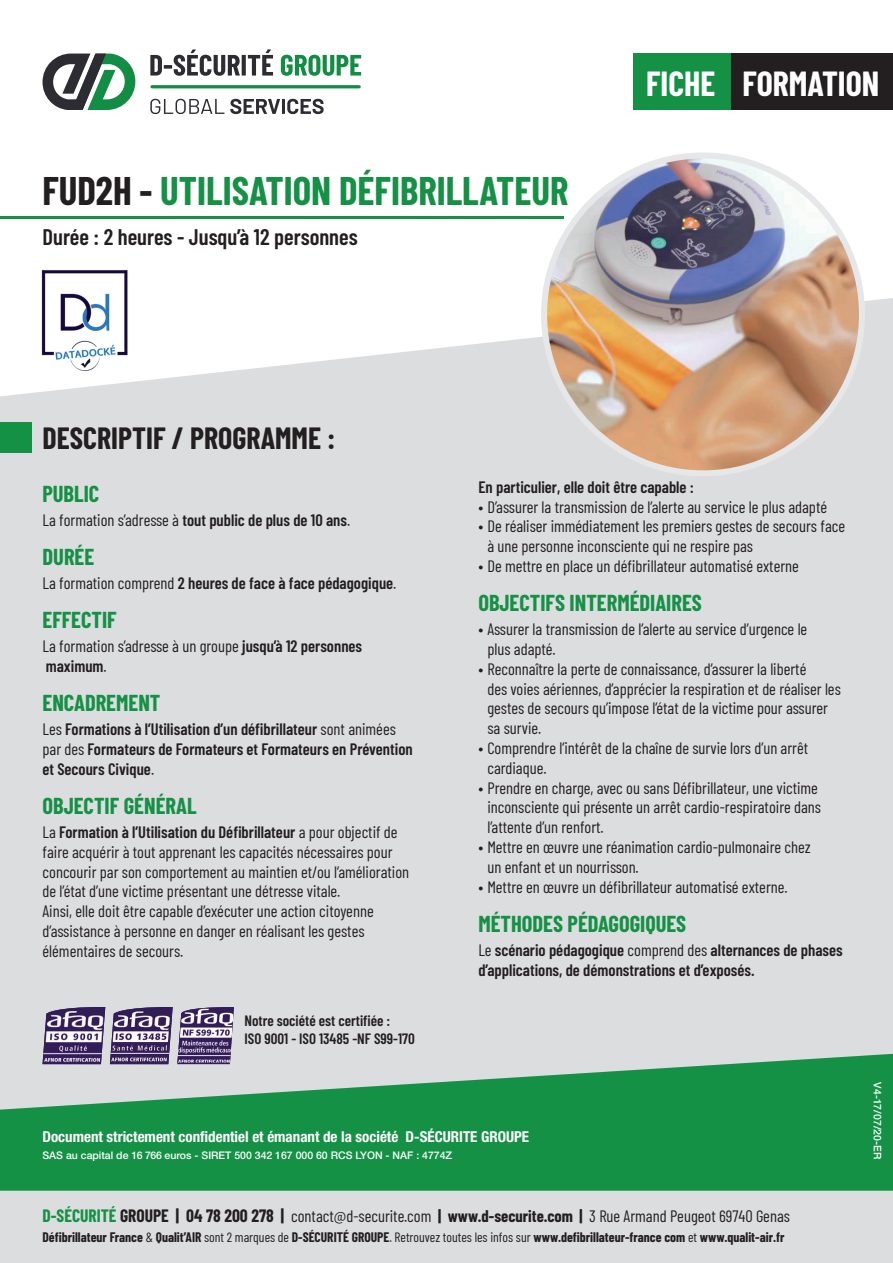
<style>
.page{position:relative;width:893px;height:1263px;background:#fff}
.page>*{position:absolute;margin:0;border:0;box-sizing:border-box;transform-origin:0 0}
.t1{font:700 39px "Barlow Condensed";color:#149145}
.t2{font:700 34.05px "Barlow Condensed";color:#fff}
.t3{font:700 30px "Barlow Condensed";color:#231f20}
.t4{font:700 22.5px "Barlow Condensed";color:#149145}
.t5{font:600 22.5px "Barlow Condensed";color:#231f20}
.t6{font:16.5px/19.8px "Barlow Condensed";color:#231f20}
.t7{font:600 16.5px/19.8px "Barlow Condensed";color:#231f20}
.t8{font:700 condensed 15px "Helvetica Neue LT Std";color:#fff}
.t9{font:600 15px/18px "Barlow Condensed";color:#231f20}
.t10{font:700 13.5px "Barlow Condensed";color:#231f20}
.t11{font:500 10.5px "Helvetica Neue LT Pro";color:#fff}
.s1{color:#231f20}
.s2{font-weight:400}
.s3{font-weight:600}
.s4{font-weight:700;font-size:17.55px;color:#149145}
.s5{font-weight:700;font-size:17.55px}
.s6{font-weight:700}
</style>
<div class="page">
<div style="left:0;top:298px;width:893px;height:965px;background:#dcdddf"></div>
<svg style="left:0;top:1054px;width:893px;height:137px;background:#3a9f62"></svg>
<svg style="left:150px;top:99px;width:174px;height:15px"></svg>
<svg style="left:281px;top:55px;width:80px;height:21px"></svg>
<svg style="left:150px;top:49px;width:123px;height:27px"></svg>
<hr style="left:152px;top:85px;width:207px;height:3px;background:#128e44">
<svg style="left:43px;top:54px;width:92px;height:56px"></svg>
<div style="left:634px;top:53px;width:198px;height:57px;background:#149145"></div>
<div style="left:731px;top:53px;width:162px;height:57px;background:#231f20"></div>
<svg style="left:43px;top:1007px;width:191px;height:57px;background:#807295"></svg>
<img style="left:177px;top:1007px;width:57px;height:55px">
<hr style="left:0;top:217px;width:564px;height:2px;background:#149145">
<img style="left:32px;top:269px;width:106px;height:109px">
<img style="left:544px;top:155px;width:318px;height:318px;border-radius:159px">
<div style="left:0;top:423px;width:32px;height:30px;background:#149145"></div>
<h1 class="t1" style="left:43px;top:164px;width:527px"><span class="s1">FUD2H -</span> UTILISATION DÉFIBRILLATEUR</h1>
<h3 class="t5" style="left:43px;top:221px;width:317px">Durée : 2 heures - Jusqu’à 12 personnes</h3>
<h3 class="t3" style="left:43px;top:417px;width:294px">DESCRIPTIF / PROGRAMME :</h3>
<h2 class="t2" style="left:646px;top:60px;width:235px">FICHE FORMATION</h2>
<h3 class="t4" style="left:43px;top:478px;width:58px">PUBLIC</h3>
<p class="t7" style="left:43px;top:509px;width:309px"><span class="s2">La formation s’adresse à</span> tout public de plus de 10 ans<span class="s2">.</span></p>
<h3 class="t4" style="left:43px;top:541px;width:53px">DURÉE</h3>
<p class="t7" style="left:43px;top:572px;width:355px"><span class="s2">La formation comprend</span> 2 heures de face à face pédagogique<span class="s2">.</span></p>
<h3 class="t4" style="left:43px;top:604px;width:76px">EFFECTIF</h3>
<p class="t6" style="left:43px;top:635px;width:321px">La formation s’adresse à un groupe <span class="s3">jusqu’à 12 personnes maximum</span>.</p>
<h3 class="t4" style="left:43px;top:687px;width:119px">ENCADREMENT</h3>
<p class="t7" style="left:43px;top:718px;width:372px"><span class="s2">Les</span> Formations à l’Utilisation d’un défibrillateur <span class="s2">sont animées par des</span> Formateurs de Formateurs et Formateurs en Prévention et Secours Civique<span class="s2">.</span></p>
<h3 class="t4" style="left:43px;top:790px;width:156px">OBJECTIF GÉNÉRAL</h3>
<p class="t6" style="left:43px;top:821px;width:368px">La <span class="s3">Formation à l’Utilisation du Défibrillateur</span> a pour objectif de faire acquérir à tout apprenant les capacités nécessaires pour concourir par son comportement au maintien et/ou l’amélioration de l’état d’une victime présentant une détresse vitale.<br>Ainsi, elle doit être capable d’exécuter une action citoyenne d’assistance à personne en danger en réalisant les gestes élémentaires de secours.</p>
<p class="t9" style="left:244px;top:1011px;width:172px">Notre société est certifiée :<br>ISO 9001 - ISO 13485 -NF S99-170</p>
<p class="t7" style="left:478px;top:476px;width:217px">En particulier, elle doit être capable :</p>
<p class="t6" style="left:478px;top:495px;width:350px">• D’assurer la transmission de l’alerte au service le plus adapté</p>
<p class="t6" style="left:487px;top:515px;width:359px;text-indent:-9px">• De réaliser immédiatement les premiers gestes de secours face à une personne inconsciente qui ne respire pas</p>
<p class="t6" style="left:478px;top:555px;width:322px">• De mettre en place un défibrillateur automatisé externe</p>
<h3 class="t4" style="left:478px;top:587px;width:225px">OBJECTIFS INTERMÉDIAIRES</h3>
<p class="t6" style="left:487px;top:618px;width:321px;text-indent:-9px">• Assurer la transmission de l’alerte au service d’urgence le plus adapté.</p>
<p class="t6" style="left:487px;top:658px;width:355px;text-indent:-9px">• Reconnaître la perte de connaissance, d’assurer la liberté<br>des voies aériennes, d’apprécier la respiration et de réaliser les gestes de secours qu’impose l’état de la victime pour assurer sa survie.</p>
<p class="t6" style="left:487px;top:737px;width:322px;text-indent:-9px">• Comprendre l’intérêt de la chaîne de survie lors d’un arrêt cardiaque.</p>
<p class="t6" style="left:487px;top:776px;width:335px;text-indent:-9px">• Prendre en charge, avec ou sans Défibrillateur, une victime inconsciente qui présente un arrêt cardio-respiratoire dans l’attente d’un renfort.</p>
<p class="t6" style="left:487px;top:836px;width:325px;text-indent:-9px">• Mettre en œuvre une réanimation cardio-pulmonaire chez un enfant et un nourrisson.</p>
<p class="t6" style="left:478px;top:875px;width:311px">• Mettre en œuvre un défibrillateur automatisé externe.</p>
<h3 class="t4" style="left:478px;top:908px;width:209px">MÉTHODES PÉDAGOGIQUES</h3>
<p class="t7" style="left:478px;top:939px;width:366px"><span class="s2">Le</span> scénario pédagogique <span class="s2">comprend des</span> alternances de phases d’applications, de démonstrations et d’exposés.</p>
<p class="t8" style="left:43px;top:1128px;width:488px">Document strictement confidentiel et émanant de la société D-SÉCURITE GROUPE</p>
<p class="t11" style="left:43px;top:1149px;width:411px">SAS au capital de 16 766 euros - SIRET 500 342 167 000 60 RCS LYON - NAF : 4774Z</p>
<p class="t6" style="left:43px;top:1204px;width:749px"><span class="s4">D-SÉCURITÉ</span> <span class="s5">GROUPE | 04 78 200 278 |</span> contact@d-securite.com <span class="s6">| www.d-securite.com |</span> 3 Rue Armand Peugeot 69740 Genas</p>
<p class="t10" style="left:43px;top:1228px;width:743px">Défibrillateur France <span class="s2">&amp;</span> Qualit’AIR <span class="s2">sont 2 marques de</span> D-SÉCURITÉ GROUPE<span class="s2">. Retrouvez toutes les infos sur</span> www.defibrillateur-france com <span class="s2">et</span> www.qualit-air.fr</p>
<p class="t11" style="left:884px;top:1082px;width:78px;rotate:90deg">V4-17/07/20-ER</p>
</div>
